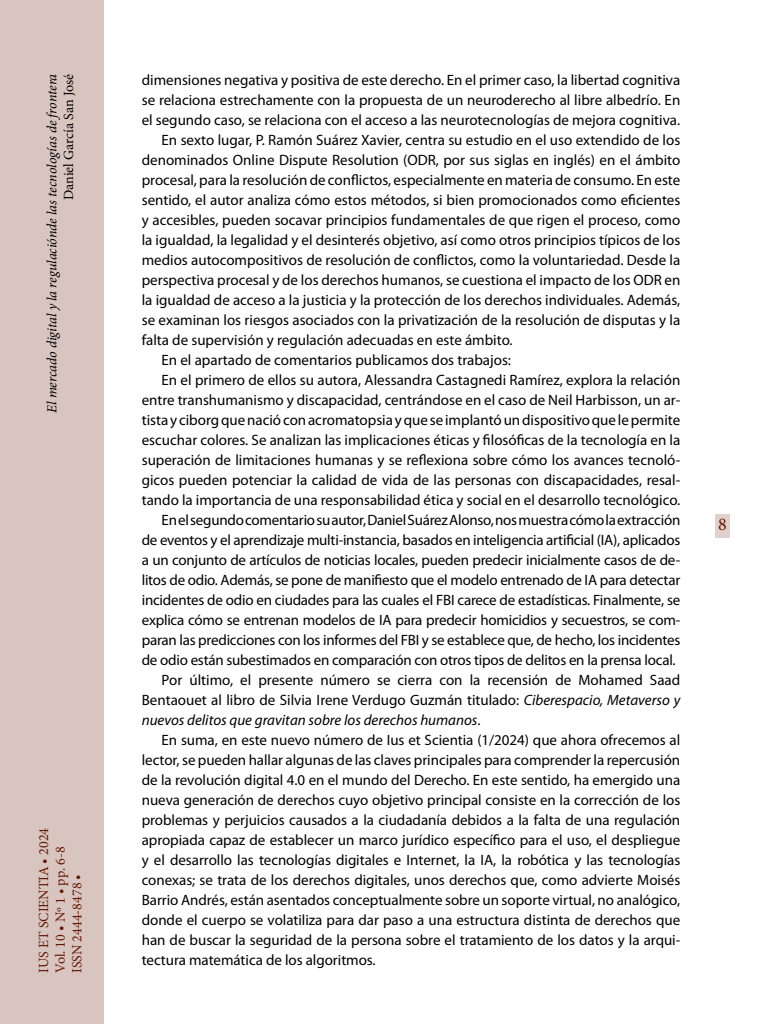
<style>
.page{position:relative;width:768px;height:1024px;background:#fff}
.page>*{position:absolute;margin:0;border:0;box-sizing:border-box;transform-origin:0 0}
.t1{font:18px "Minion Pro";color:#651701}
.t2{font:15px "Myriad Pro";letter-spacing:-.005em;color:#000}
.t3{font:italic 15px "Myriad Pro";color:#000}
.t4{font:italic 14px "Minion Pro";letter-spacing:-.005em;color:#000}
.t5{font:14px/16.8px "Minion Pro";color:#651701}
.t6{font:14px "Minion Pro";color:#000}
.s1{font-style:italic}
.s2{font-style:normal}
</style>
<div class="page">
<div style="left:0;top:0;width:103px;height:1024px;background:#d8c5c0"></div>
<div style="left:715px;top:514px;width:15px;height:24px;background:#e0d1cc"></div>
<p class="t4" style="left:42px;top:413px;width:341px;rotate:-90deg">El mercado digital y la regulaciónde las tecnologías de frontera</p>
<p class="t6" style="left:59px;top:200px;width:128px;rotate:-90deg">Daniel García San José</p>
<p class="t5" style="left:35px;top:973px;width:146px;rotate:-90deg">IUS ET SCIENTIA • 2024<br>Vol. 10 • Nº 1 • pp. 6-8<br>ISSN 2444-8478 •</p>
<p class="t2" style="left:142px;top:72px;width:540px">dimensiones negativa y positiva de este derecho. En el primer caso, la libertad cognitiva</p>
<p class="t2" style="left:142px;top:92px;width:540px">se relaciona estrechamente con la propuesta de un neuroderecho al libre albedrío. En</p>
<p class="t2" style="left:142px;top:112px;width:540px">el segundo caso, se relaciona con el acceso a las neurotecnologías de mejora cognitiva.</p>
<p class="t2" style="left:162px;top:132px;width:520px">En sexto lugar, P. Ramón Suárez Xavier, centra su estudio en el uso extendido de los</p>
<p class="t2" style="left:142px;top:152px;width:540px">denominados Online Dispute Resolution (ODR, por sus siglas en inglés) en el ámbito</p>
<p class="t2" style="left:142px;top:172px;width:540px">procesal, para la resolución de conflictos, especialmente en materia de consumo. En este</p>
<p class="t2" style="left:142px;top:192px;width:540px">sentido, el autor analiza cómo estos métodos, si bien promocionados como eficientes</p>
<p class="t2" style="left:142px;top:212px;width:540px">y accesibles, pueden socavar principios fundamentales de que rigen el proceso, como</p>
<p class="t2" style="left:142px;top:232px;width:540px">la igualdad, la legalidad y el desinterés objetivo, así como otros principios típicos de los</p>
<p class="t2" style="left:142px;top:252px;width:540px">medios autocompositivos de resolución de conflictos, como la voluntariedad. Desde la</p>
<p class="t2" style="left:142px;top:272px;width:540px">perspectiva procesal y de los derechos humanos, se cuestiona el impacto de los ODR en</p>
<p class="t2" style="left:142px;top:292px;width:540px">la igualdad de acceso a la justicia y la protección de los derechos individuales. Además,</p>
<p class="t2" style="left:142px;top:312px;width:540px">se examinan los riesgos asociados con la privatización de la resolución de disputas y la</p>
<p class="t2" style="left:142px;top:332px;width:372px">falta de supervisión y regulación adecuadas en este ámbito.</p>
<p class="t2" style="left:162px;top:352px;width:351px">En el apartado de comentarios publicamos dos trabajos:</p>
<p class="t2" style="left:162px;top:372px;width:520px">En el primero de ellos su autora, Alessandra Castagnedi Ramírez, explora la relación</p>
<p class="t2" style="left:142px;top:392px;width:540px">entre transhumanismo y discapacidad, centrándose en el caso de Neil Harbisson, un ar-</p>
<p class="t2" style="left:142px;top:412px;width:540px">tista y ciborg que nació con acromatopsia y que se implantó un dispositivo que le permite</p>
<p class="t2" style="left:142px;top:432px;width:540px">escuchar colores. Se analizan las implicaciones éticas y filosóficas de la tecnología en la</p>
<p class="t2" style="left:142px;top:452px;width:540px">superación de limitaciones humanas y se reflexiona sobre cómo los avances tecnoló-</p>
<p class="t2" style="left:142px;top:472px;width:540px">gicos pueden potenciar la calidad de vida de las personas con discapacidades, resal-</p>
<p class="t2" style="left:142px;top:492px;width:540px">tando la importancia de una responsabilidad ética y social en el desarrollo tecnológico.</p>
<p class="t2" style="left:162px;top:512px;width:520px">En el segundo comentario su autor, Daniel Suárez Alonso, nos muestra cómo la extracción</p>
<p class="t2" style="left:142px;top:532px;width:540px">de eventos y el aprendizaje multi-instancia, basados en inteligencia artificial (IA), aplicados</p>
<p class="t2" style="left:142px;top:552px;width:540px">a un conjunto de artículos de noticias locales, pueden predecir inicialmente casos de de-</p>
<p class="t2" style="left:142px;top:572px;width:540px">litos de odio. Además, se pone de manifiesto que el modelo entrenado de IA para detectar</p>
<p class="t2" style="left:142px;top:592px;width:540px">incidentes de odio en ciudades para las cuales el FBI carece de estadísticas. Finalmente, se</p>
<p class="t2" style="left:142px;top:612px;width:540px">explica cómo se entrenan modelos de IA para predecir homicidios y secuestros, se com-</p>
<p class="t2" style="left:142px;top:632px;width:540px">paran las predicciones con los informes del FBI y se establece que, de hecho, los incidentes</p>
<p class="t2" style="left:142px;top:652px;width:535px">de odio están subestimados en comparación con otros tipos de delitos en la prensa local.</p>
<p class="t2" style="left:162px;top:672px;width:520px">Por último, el presente número se cierra con la recensión de Mohamed Saad</p>
<p class="t2" style="left:142px;top:692px;width:540px">Bentaouet al libro de Silvia Irene Verdugo Guzmán titulado: <span class="s1">Ciberespacio, Metaverso y</span></p>
<p class="t3" style="left:142px;top:712px;width:340px">nuevos delitos que gravitan sobre los derechos humanos<span class="s2">.</span></p>
<p class="t2" style="left:162px;top:732px;width:520px">En suma, en este nuevo número de Ius et Scientia (1/2024) que ahora ofrecemos al</p>
<p class="t2" style="left:142px;top:752px;width:540px">lector, se pueden hallar algunas de las claves principales para comprender la repercusión</p>
<p class="t2" style="left:142px;top:772px;width:540px">de la revolución digital 4.0 en el mundo del Derecho. En este sentido, ha emergido una</p>
<p class="t2" style="left:142px;top:792px;width:540px">nueva generación de derechos cuyo objetivo principal consiste en la corrección de los</p>
<p class="t2" style="left:142px;top:812px;width:540px">problemas y perjuicios causados a la ciudadanía debidos a la falta de una regulación</p>
<p class="t2" style="left:142px;top:832px;width:540px">apropiada capaz de establecer un marco jurídico específico para el uso, el despliegue</p>
<p class="t2" style="left:142px;top:852px;width:540px">y el desarrollo las tecnologías digitales e Internet, la IA, la robótica y las tecnologías</p>
<p class="t2" style="left:142px;top:872px;width:540px">conexas; se trata de los derechos digitales, unos derechos que, como advierte Moisés</p>
<p class="t2" style="left:142px;top:892px;width:540px">Barrio Andrés, están asentados conceptualmente sobre un soporte virtual, no analógico,</p>
<p class="t2" style="left:142px;top:912px;width:540px">donde el cuerpo se volatiliza para dar paso a una estructura distinta de derechos que</p>
<p class="t2" style="left:142px;top:932px;width:540px">han de buscar la seguridad de la persona sobre el tratamiento de los datos y la arqui-</p>
<p class="t2" style="left:142px;top:952px;width:236px">tectura matemática de los algoritmos.</p>
<p class="t1" style="left:718px;top:512px;width:10px">8</p>
</div>
